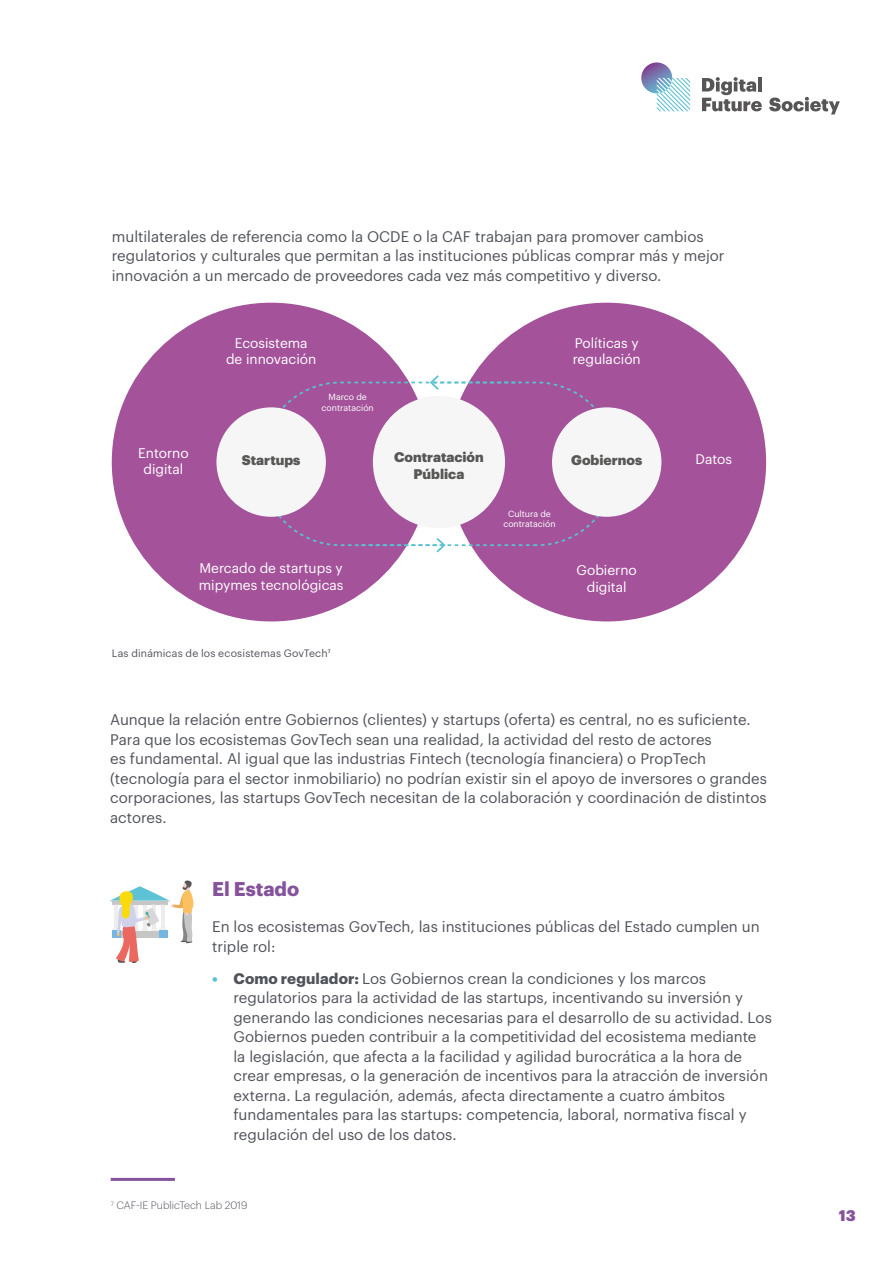
<style>
.page{position:relative;width:893px;height:1263px;background:#fff}
.page>*{position:absolute;margin:0;border:0;box-sizing:border-box;transform-origin:0 0}
.t1{font:700 19.5px "Graphik";color:#85529c}
.t2{font:15px/19.5px "Graphik";color:#50535a}
.t3{font:900 15px "Graphik";color:#85529c}
.t4{font:13.65px/16.5px "Graphik";color:#fff;text-align:center}
.t5{font:900 13.65px/16.5px "Graphik";color:#585756;text-align:center}
.t6{font:10.5px "Graphik";letter-spacing:.015em;color:#50535a}
.t7{font:300 10.5px "Graphik";color:#50535a}
.t8{font:8.7px/10.5px "Graphik";color:#fff;text-align:center}
.s1{font-weight:900;color:#5ac1d0}
.s2{font-weight:700}
</style>
<div class="page">
<svg style="left:702px;top:77px;width:60px;height:34px"></svg>
<svg style="left:769px;top:97px;width:71px;height:17px"></svg>
<svg style="left:641px;top:62px;width:49px;height:49px"></svg>
<hr style="left:111px;top:1178px;width:64px;height:3px;background:#85529c">
<svg style="left:110px;top:880px;width:84px;height:83px"></svg>
<div style="left:112px;top:303px;width:319px;height:318px;background:#a4539b;border-radius:50%"></div>
<div style="left:447px;top:303px;width:319px;height:318px;background:#a4539b;border-radius:50%"></div>
<div style="left:373px;top:396px;width:132px;height:132px;background:#f6f6f6;border-radius:50%"></div>
<div style="left:216px;top:407px;width:110px;height:110px;background:#f6f6f6;border-radius:50%"></div>
<div style="left:552px;top:407px;width:109px;height:110px;background:#f6f6f6;border-radius:50%"></div>
<svg style="left:430px;top:375px;width:86px;height:15px"></svg>
<svg style="left:361px;top:538px;width:85px;height:14px"></svg>
<p class="t2" style="left:112px;top:225px;width:614px">multilaterales de referencia como la OCDE o la CAF trabajan para promover cambios regulatorios y culturales que permitan a las instituciones públicas comprar más y mejor innovación a un mercado de proveedores cada vez más competitivo y diverso.</p>
<p class="t4" style="left:226px;top:334px;width:92px">Ecosistema de innovación</p>
<p class="t8" style="left:322px;top:391px;width:54px">Marco de contratación</p>
<p class="t4" style="left:573px;top:334px;width:70px;text-align:left">Políticas y regulación</p>
<p class="t4" style="left:138px;top:443px;width:52px">Entorno digital</p>
<p class="t5" style="left:394px;top:448px;width:91px">Contratación<br>Pública</p>
<p class="t5" style="left:242px;top:451px;width:60px">Startups</p>
<p class="t5" style="left:571px;top:451px;width:73px">Gobiernos</p>
<p class="t8" style="left:503px;top:508px;width:54px">Cultura de contratación</p>
<p class="t4" style="left:199px;top:559px;width:146px;text-align:left">Mercado de startups y mipymes tecnológicas</p>
<p class="t4" style="left:577px;top:561px;width:62px">Gobierno digital</p>
<p class="t6" style="left:112px;top:645px;width:220px">Las dinámicas de los ecosistemas GovTech7</p>
<p class="t4" style="left:695px;top:450px;width:38px">Datos</p>
<p class="t2" style="left:110px;top:709px;width:658px">Aunque la relación entre Gobiernos (clientes) y startups (oferta) es central, no es suficiente.<br>Para que los ecosistemas GovTech sean una realidad, la actividad del resto de actores<br>es fundamental. Al igual que las industrias Fintech (tecnología financiera) o PropTech (tecnología para el sector inmobiliario) no podrían existir sin el apoyo de inversores o grandes corporaciones, las startups GovTech necesitan de la colaboración y coordinación de distintos actores.</p>
<h1 class="t1" style="left:212px;top:873px;width:89px">El Estado</h1>
<p class="t2" style="left:212px;top:916px;width:549px">En los ecosistemas GovTech, las instituciones públicas del Estado cumplen un triple rol:</p>
<p class="t2" style="left:233px;top:967px;width:540px;text-indent:-21px"><span class="s1">•</span> <span class="s2">Como regulador:</span> Los Gobiernos crean la condiciones y los marcos regulatorios para la actividad de las startups, incentivando su inversión y generando las condiciones necesarias para el desarrollo de su actividad. Los Gobiernos pueden contribuir a la competitividad del ecosistema mediante la legislación, que afecta a la facilidad y agilidad burocrática a la hora de crear empresas, o la generación de incentivos para la atracción de inversión externa. La regulación, además, afecta directamente a cuatro ámbitos fundamentales para las startups: competencia, laboral, normativa fiscal y regulación del uso de los datos.</p>
<p class="t7" style="left:111px;top:1198px;width:138px"><sup>7</sup> CAF-IE PublicTech Lab 2019</p>
<p class="t3" style="left:839px;top:1204px;width:18px">13</p>
</div>
